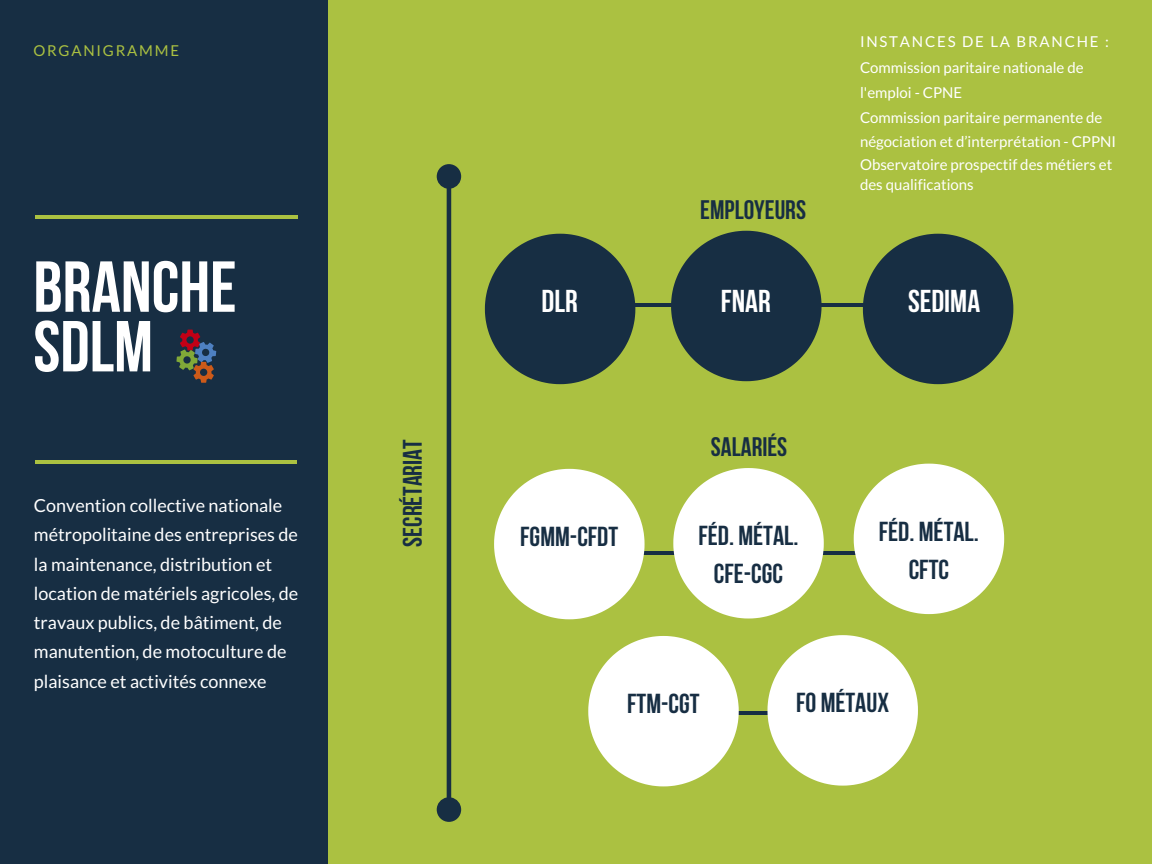
<style>
.page{position:relative;width:1152px;height:864px;background:#abc141}
.page>*{position:absolute;margin:0;border:0;box-sizing:border-box;transform-origin:0 0}
.t1{font:700 72px/59.7px "Bebas Neue";color:#fff}
.t2{font:700 31.5px "Bebas Neue";color:#fff}
.t3{font:700 27.45px/38.2px "Bebas Neue";color:#172e43;text-align:center}
.t4{font:700 26.7px "Bebas Neue";color:#172e43}
.t5{font:18px/29.2px "Lato";color:#fff}
.t6{font:15px/24.8px "Lato";color:#fff}
.t7{font:15px "Lato";letter-spacing:.12em;color:#fff}
.t8{font:15px "Lato";letter-spacing:.12em;color:#abc141}
</style>
<div class="page">
<div style="left:0;top:0;width:328px;height:864px;background:#172e43"></div>
<hr style="left:628px;top:551px;width:236px;height:3px;background:#172e43">
<svg style="left:494px;top:469px;width:151px;height:150px"></svg>
<svg style="left:673px;top:468px;width:151px;height:151px"></svg>
<svg style="left:854px;top:464px;width:150px;height:150px"></svg>
<hr style="left:35px;top:216px;width:262px;height:3px;background:#abc141">
<hr style="left:35px;top:460px;width:261px;height:4px;background:#abc141">
<hr style="left:614px;top:711px;width:263px;height:4px;background:#172e43">
<svg style="left:767px;top:635px;width:151px;height:151px"></svg>
<svg style="left:588px;top:636px;width:151px;height:150px"></svg>
<svg style="left:671px;top:231px;width:151px;height:150px"></svg>
<svg style="left:485px;top:234px;width:150px;height:150px"></svg>
<svg style="left:863px;top:234px;width:150px;height:150px"></svg>
<hr style="left:631px;top:303px;width:236px;height:4px;background:#172e43">
<svg style="left:437px;top:164px;width:24px;height:658px"></svg>
<svg style="left:176px;top:330px;width:41px;height:53px"></svg>
<p class="t8" style="left:33px;top:41px;width:147px">ORGANIGRAMME</p>
<p class="t1" style="left:33px;top:264px;width:205px">BRANCHE<br>SDLM</p>
<p class="t5" style="left:34px;top:491px;width:266px">Convention collective nationale métropolitaine des entreprises de la maintenance, distribution et location de matériels agricoles, de travaux publics, de bâtiment, de manutention, de motoculture de plaisance et activités connexe</p>
<p class="t4" style="left:402px;top:547px;width:109px;rotate:-90deg">SECRÉTARIAT</p>
<p class="t4" style="left:700px;top:199px;width:107px">EMPLOYEURS</p>
<p class="t7" style="left:860px;top:32px;width:250px">INSTANCES DE LA BRANCHE :</p>
<p class="t6" style="left:860px;top:55px;width:225px">Commission paritaire nationale de l'emploi - CPNE</p>
<p class="t6" style="left:860px;top:104px;width:258px">Commission paritaire permanente de négociation et d’interprétation - CPPNI</p>
<p class="t6" style="left:860px;top:154px;width:254px;line-height:20.2px">Observatoire prospectif des métiers et des qualifications</p>
<p class="t2" style="left:542px;top:288px;width:38px">DLR</p>
<p class="t2" style="left:721px;top:288px;width:51px">FNAR</p>
<p class="t2" style="left:908px;top:288px;width:74px">SEDIMA</p>
<p class="t4" style="left:711px;top:436px;width:78px">SALARIÉS</p>
<p class="t3" style="left:520px;top:520px;width:99px">FGMM-CFDT</p>
<p class="t3" style="left:879px;top:515px;width:102px">FÉD. MÉTAL.<br>CFTC</p>
<p class="t3" style="left:698px;top:519px;width:102px">FÉD. MÉTAL.<br>CFE-CGC</p>
<p class="t3" style="left:627px;top:687px;width:74px">FTM-CGT</p>
<p class="t3" style="left:796px;top:686px;width:94px">FO MÉTAUX</p>
</div>
